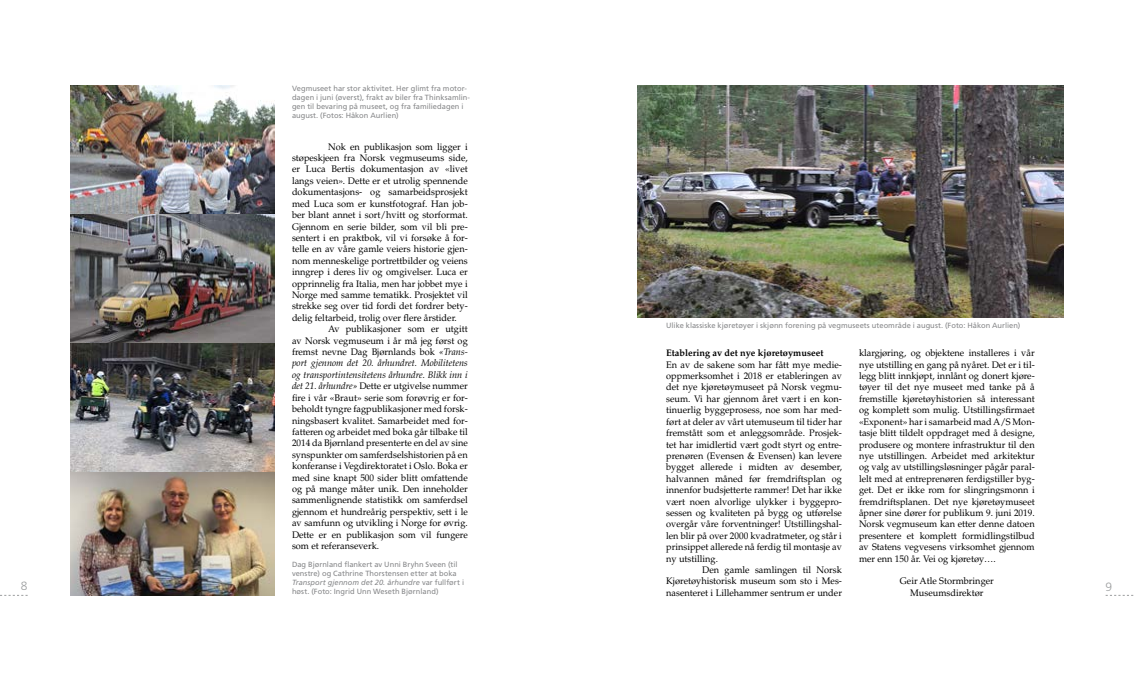
<style>
.page{position:relative;width:1134px;height:681px;background:#fff}
.page>*{position:absolute;margin:0;border:0;box-sizing:border-box;transform-origin:0 0}
.t1{font:300 12px "Frutiger LT Std";color:#9c9e9f}
.t2{font:9.5px/11.4px "Palatino LT Std";color:#000;text-align:justify}
.t3{font:700 9.5px "Palatino LT Std";color:#000}
.t4{font:7.5px/9px "Frutiger LT Std";letter-spacing:.005em;color:#87888a}
.s1{font-style:italic}
</style>
<div class="page">
<img style="left:638px;top:85px;width:425px;height:232px">
<img style="left:71px;top:85px;width:204px;height:510px">
<p class="t4" style="left:292px;top:84px;width:180px">Vegmuseet har stor aktivitet. Her glimt fra motor&shy;dagen i juni (øverst), frakt av biler fra Thinksamlin&shy;gen til bevaring på museet, og fra familiedagen i august. (Fotos: Håkon Aurlien)</p>
<p class="t2" style="left:292px;top:141px;width:177px;text-indent:36px">Nok en publikasjon som ligger i støpeskjeen fra Norsk vegmuseums side, er Luca Bertis dokumentasjon av «livet langs veien». Dette er et utrolig spennende dokumentasjons- og samarbeidsprosjekt med Luca som er kunstfotograf. Han job&shy;ber blant annet i sort/hvitt og storformat.<br>Gjennom en serie bilder, som vil bli pre&shy;sentert i en praktbok, vil vi forsøke å for&shy;telle en av våre gamle veiers historie gjen&shy;nom menneskelige portrettbilder og veiens inngrep i deres liv og omgivelser. Luca er opprinnelig fra Italia, men har jobbet mye i Norge med samme tematikk. Prosjektet vil strekke seg over tid fordi det fordrer bety&shy;delig feltarbeid, trolig over flere årstider.</p>
<p class="t2" style="left:292px;top:323px;width:177px;text-indent:36px">Av publikasjoner som er utgitt av Norsk vegmuseum i år må jeg først og fremst nevne Dag Bjørnlands bok <span class="s1">«Trans&shy;port gjennom det 20. århundret. Mobilitetens og transportintensitetens århundre. Blikk inn i det 21. århundre»</span> Dette er utgivelse nummer fire i vår «Braut» serie som forøvrig er for&shy;beholdt tyngre fagpublikasjoner med forsk&shy;ningsbasert kvalitet. Samarbeidet med for&shy;fatteren og arbeidet med boka går tilbake til 2014 da Bjørnland presenterte en del av sine synspunkter om samferdselshistorien på en konferanse i Vegdirektoratet i Oslo. Boka er med sine knapt 500 sider blitt omfattende og på mange måter unik. Den inneholder sammenlignende statistikk om samferdsel gjennom et hundreårig perspektiv, sett i le av samfunn og utvikling i Norge for øvrig.<br>Dette er en publikasjon som vil fungere som et referanseverk.</p>
<p class="t4" style="left:666px;top:321px;width:356px">Ulike klassiske kjøretøyer i skjønn forening på vegmuseets uteområde i august. (Foto: Håkon Aurlien)</p>
<p class="t2" style="left:859px;top:347px;width:177px">klargjøring, og objektene installeres i vår nye utstilling en gang på nyåret. Det er i til&shy;legg blitt innkjøpt, innlånt og donert kjøre&shy;tøyer til det nye museet med tanke på å fremstille kjøretøyhistorien så interessant og komplett som mulig. Utstillingsfirmaet «Exponent» har i samarbeid mad A/S Mon&shy;tasje blitt tildelt oppdraget med å designe, produsere og montere infrastruktur til den nye utstillingen. Arbeidet med arkitektur og valg av utstillingsløsninger pågår paral&shy;lelt med at entreprenøren ferdigstiller byg&shy;get. Det er ikke rom for slingringsmonn i fremdriftsplanen. Det nye kjøretøymuseet åpner sine dører for publikum 9. juni 2019.<br>Norsk vegmuseum kan etter denne datoen presentere et komplett formidlingstilbud av Statens vegvesens virksomhet gjennom mer enn 150 år. Vei og kjøretøy….</p>
<p class="t2" style="left:900px;top:575px;width:95px;text-align:center">Geir Atle Stormbringer<br>Museumsdirektør</p>
<p class="t3" style="left:666px;top:347px;width:159px">Etablering av det nye kjøretøymuseet</p>
<p class="t2" style="left:666px;top:359px;width:177px">En av de sakene som har fått mye medie&shy;oppmerksomhet i 2018 er etableringen av det nye kjøretøymuseet på Norsk vegmu&shy;seum. Vi har gjennom året vært i en kon&shy;tinuerlig byggeprosess, noe som har med&shy;ført at deler av vårt utemuseum til tider har fremstått som et anleggsområde. Prosjek&shy;tet har imidlertid vært godt styrt og entre&shy;prenøren (Evensen &amp; Evensen) kan levere bygget allerede i midten av desember, halvannen måned før fremdriftsplan og innenfor budsjetterte rammer! Det har ikke vært noen alvorlige ulykker i byggepro&shy;sessen og kvaliteten på bygg og utførelse overgår våre forventninger! Utstillingshal&shy;len blir på over 2000 kvadratmeter, og står i prinsippet allerede nå ferdig til montasje av ny utstilling.</p>
<p class="t2" style="left:666px;top:564px;width:177px;text-indent:36px">Den gamle samlingen til Norsk Kjøretøyhistorisk museum som sto i Mes&shy;nasenteret i Lillehammer sentrum er under</p>
<p class="t4" style="left:292px;top:560px;width:174px">Dag Bjørnland flankert av Unni Bryhn Sveen (til venstre) og Cathrine Thorstensen etter at boka <span class="s1">Transport gjennom det 20. århundre</span> var fullført i høst. (Foto: Ingrid Unn Weseth Bjørnland)</p>
<p class="t1" style="left:21px;top:579px;width:8px">8</p>
<p class="t1" style="left:1106px;top:579px;width:8px">9</p>
</div>
